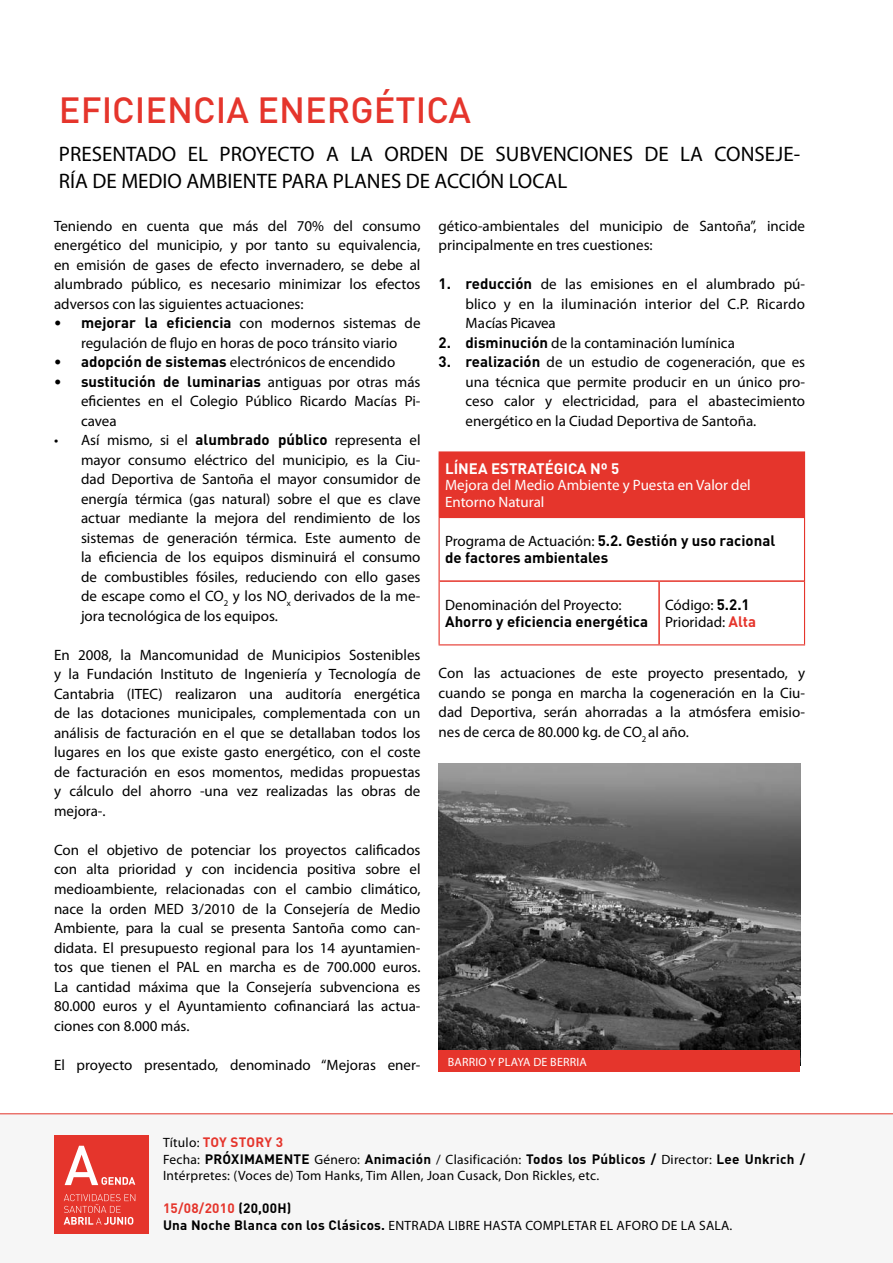
<style>
.page{position:relative;width:893px;height:1263px;background:#fff}
.page>*{position:absolute;margin:0;border:0;box-sizing:border-box;transform-origin:0 0}
.t1{font:500 36px "DIN";color:#e5352c}
.t2{font:21px/27px "Myriad Pro";color:#000}
.t3{font:15px/19.5px "Myriad Pro";color:#000;text-align:justify}
.t4{font:700 15px/16.5px "DIN";color:#000}
.t5{font:15px/16.5px "Myriad Pro";color:#fff}
.t6{font:700 15px "DIN";color:#fff}
.t7{font:13.5px "Myriad Pro";letter-spacing:.02em;color:#000}
.t8{font:700 13.5px/16.5px "DIN";letter-spacing:.02em;color:#000}
.t9{font:700 13.5px "DIN";letter-spacing:.02em;color:#e5352c}
.t10{font:12px "Myriad Pro";color:#fff}
.s1{font-family:"DIN";font-weight:700}
.s2{font-family:"Myriad Pro";font-weight:400}
.s3{font-family:"DIN";font-weight:700;color:#e5352c}
.s4{color:#e5352c}
.s5{color:#000}
</style>
<div class="page">
<div style="left:0;top:1114px;width:893px;height:149px;background:#f6f6f6"></div>
<hr style="left:0;top:1113px;width:893px;height:1px;background:#e5352c">
<div style="left:54px;top:1135px;width:95px;height:98px;background:#e5352c"></div>
<svg style="left:64px;top:1194px;width:71px;height:31px"></svg>
<svg style="left:65px;top:1146px;width:70px;height:39px"></svg>
<div style="left:439px;top:452px;width:365px;height:65px;background:#e5352c"></div>
<hr style="left:439px;top:451px;width:220px;height:2px;background:#e5352c">
<hr style="left:659px;top:451px;width:146px;height:2px;background:#e5352c">
<hr style="left:804px;top:453px;width:1px;height:64px;background:#e5352c">
<hr style="left:439px;top:517px;width:1px;height:64px;background:#e5352c">
<hr style="left:804px;top:517px;width:1px;height:64px;background:#e5352c">
<hr style="left:439px;top:581px;width:1px;height:63px;background:#e5352c">
<hr style="left:804px;top:581px;width:1px;height:63px;background:#e5352c">
<hr style="left:439px;top:644px;width:220px;height:1px;background:#e5352c">
<hr style="left:659px;top:644px;width:146px;height:1px;background:#e5352c">
<hr style="left:440px;top:517px;width:219px;height:1px;background:#e5352c">
<hr style="left:659px;top:517px;width:145px;height:1px;background:#e5352c">
<hr style="left:440px;top:580px;width:219px;height:2px;background:#e5352c">
<hr style="left:659px;top:580px;width:145px;height:2px;background:#e5352c">
<hr style="left:658px;top:582px;width:2px;height:62px;background:#e5352c">
<img style="left:439px;top:763px;width:361px;height:287px">
<div style="left:439px;top:1050px;width:361px;height:22px;background:#e5352c"></div>
<h1 class="t1" style="left:59px;top:87px;width:414px">EFICIENCIA ENERGÉTICA</h1>
<h2 class="t2" style="left:59px;top:140px;width:743px">PRESENTADO EL PROYECTO A LA ORDEN DE SUBVENCIONES DE LA CONSEJE-<br>RÍA DE MEDIO AMBIENTE PARA PLANES DE ACCIÓN LOCAL</h2>
<p class="t3" style="left:54px;top:216px;width:368px">Teniendo en cuenta que más del 70% del consumo energético del municipio, y por tanto su equivalencia, en emisión de gases de efecto invernadero, se debe al alumbrado público, es necesario minimizar los efectos adversos con las siguientes actuaciones:</p>
<p class="t3" style="left:54px;top:313px;width:368px;text-align:center"><span class="s1">• mejorar la eficiencia</span> con modernos sistemas de regulación de flujo en horas de poco tránsito viario</p>
<p class="t3" style="left:54px;top:352px;width:343px"><span class="s1">• adopción de sistemas</span> electrónicos de encendido</p>
<p class="t4" style="left:54px;top:373px;width:368px">• sustitución de luminarias <span class="s2">antiguas por otras más</span></p>
<p class="t3" style="left:81px;top:391px;width:341px">eficientes en el Colegio Público Ricardo Macías Pi&shy;cavea</p>
<p class="t3" style="left:81px;top:430px;width:341px;text-indent:-27px">• Así mismo, si el <span class="s1">alumbrado público</span> representa el mayor consumo eléctrico del municipio, es la Ciu&shy;dad Deportiva de Santoña el mayor consumidor de energía térmica (gas natural) sobre el que es clave actuar mediante la mejora del rendimiento de los sistemas de generación térmica. Este aumento de la eficiencia de los equipos disminuirá el consumo de combustibles fósiles, reduciendo con ello gases de escape como el CO<sub>2</sub> y los NO<sub>x</sub> derivados de la me&shy;jora tecnológica de los equipos.</p>
<p class="t3" style="left:54px;top:645px;width:368px">En 2008, la Mancomunidad de Municipios Sostenibles y la Fundación Instituto de Ingeniería y Tecnología de Cantabria (ITEC) realizaron una auditoría energética de las dotaciones municipales, complementada con un análisis de facturación en el que se detallaban todos los lugares en los que existe gasto energético, con el coste de facturación en esos momentos, medidas propuestas y cálculo del ahorro -una vez realizadas las obras de mejora-.</p>
<p class="t3" style="left:54px;top:840px;width:368px">Con el objetivo de potenciar los proyectos calificados con alta prioridad y con incidencia positiva sobre el medioambiente, relacionadas con el cambio climático, nace la orden MED 3/2010 de la Consejería de Medio Ambiente, para la cual se presenta Santoña como can&shy;didata. El presupuesto regional para los 14 ayuntamien&shy;tos que tienen el PAL en marcha es de 700.000 euros.<br>La cantidad máxima que la Consejería subvenciona es 80.000 euros y el Ayuntamiento cofinanciará las actua&shy;ciones con 8.000 más.</p>
<p class="t3" style="left:54px;top:1054px;width:368px">El proyecto presentado, denominado “Mejoras ener-</p>
<p class="t3" style="left:439px;top:216px;width:368px">gético-ambientales del municipio de Santoña”, incide principalmente en tres cuestiones:</p>
<p class="t3" style="left:466px;top:274px;width:341px;text-indent:-27px"><span class="s1">1. reducción</span> de las emisiones en el alumbrado pú&shy;blico y en la iluminación interior del C.P. Ricardo Macías Picavea</p>
<p class="t3" style="left:439px;top:333px;width:298px"><span class="s1">2. disminución</span> de la contaminación lumínica</p>
<p class="t3" style="left:466px;top:352px;width:341px;text-indent:-27px"><span class="s1">3. realización</span> de un estudio de cogeneración, que es una técnica que permite producir en un único pro&shy;ceso calor y electricidad, para el abastecimiento energético en la Ciudad Deportiva de Santoña.</p>
<p class="t6" style="left:445px;top:458px;width:24px">LÍNEA</p>
<p class="t6" style="left:491px;top:458px;width:130px">ESTRATÉGICANº 5</p>
<p class="t5" style="left:445px;top:476px;width:307px">Mejora del Medio Ambiente y Puesta en Valor del<br>Entorno Natural</p>
<p class="t4" style="left:445px;top:532px;width:332px"><span class="s2">Programa de Actuación:</span> 5.2. Gestión y uso racional de factores ambientales</p>
<p class="t3" style="left:445px;top:595px;width:178px">Denominación del Proyecto:</p>
<p class="t4" style="left:445px;top:612px;width:204px">Ahorro y eficiencia energética</p>
<p class="t3" style="left:665px;top:597px;width:93px;line-height:16.5px">Código: <span class="s1">5.2.1<br></span>Prioridad: <span class="s3">Alta</span></p>
<p class="t3" style="left:439px;top:663px;width:368px">Con las actuaciones de este proyecto presentado, y cuando se ponga en marcha la cogeneración en la Ciu&shy;dad Deportiva, serán ahorradas a la atmósfera emisio&shy;nes de cerca de 80.000 kg. de CO<sub>2</sub> al año.</p>
<p class="t10" style="left:448px;top:1055px;width:14px">Barri</p>
<p class="t10" style="left:478px;top:1055px;width:34px">o y Playa</p>
<p class="t10" style="left:533px;top:1055px;width:31px">de Berria</p>
<p class="t8" style="left:163px;top:1133px;width:644px"><span class="s2">Título:</span> <span class="s4">TOY STORY 3<br></span><span class="s2">Fecha:</span> PRÓXI MAMENTE <span class="s2">Género:</span> Animación <span class="s2">/ Clasificación:</span> Todos los Públicos / <span class="s2">Director:</span> Lee Unkrich /</p>
<p class="t7" style="left:163px;top:1167px;width:438px">Intérpretes: (Voces de) Tom Hanks, Tim Allen, Joan Cusack, Don Rickles, etc.</p>
<p class="t9" style="left:163px;top:1199px;width:130px">15/08/2010 <span class="s5">(20,00H)</span></p>
<p class="t7" style="left:163px;top:1217px;width:571px"><span class="s1">Una N oche Blanca con los Clásicos.</span> ENTRADA LIBRE HASTA COMPLETAR EL AFORO DE LA SALA.</p>
</div>
